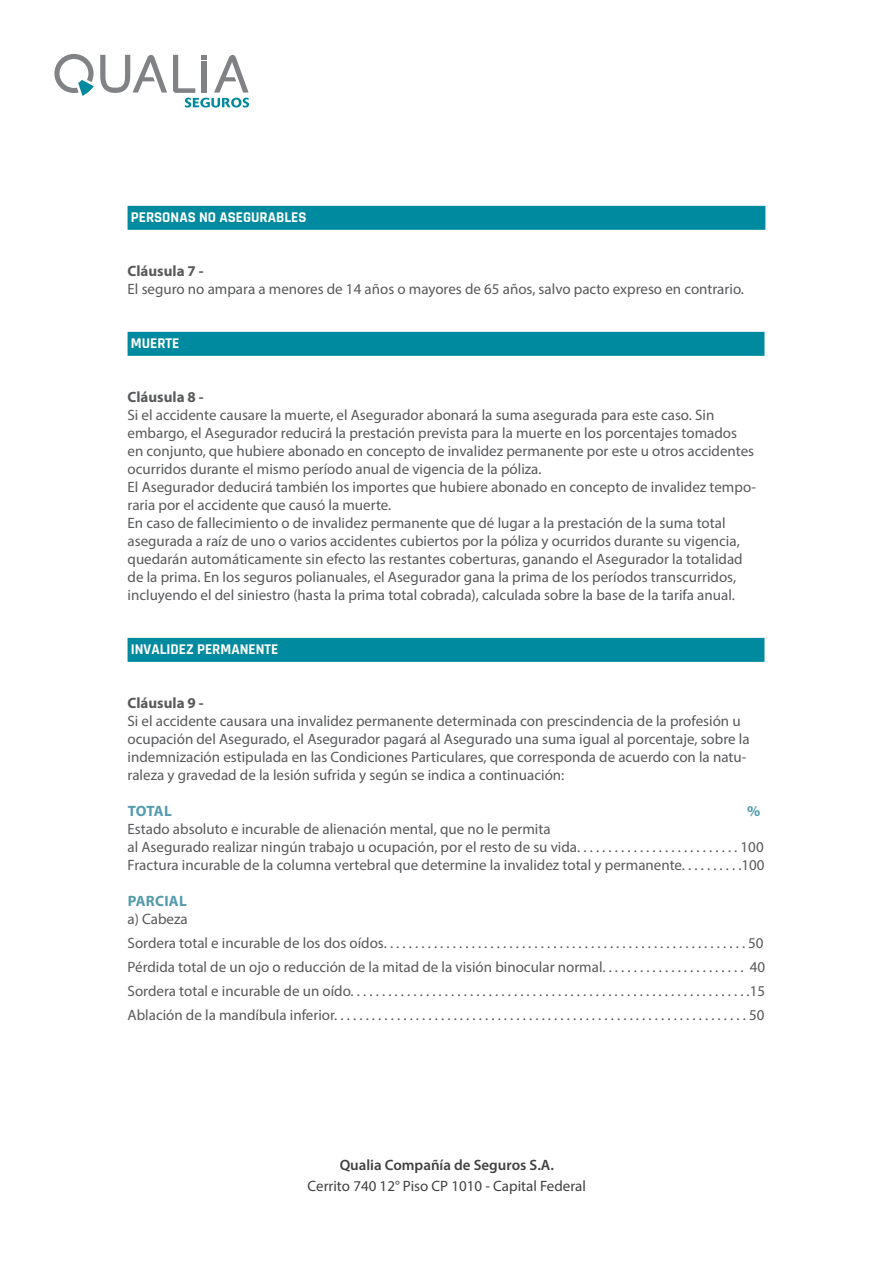
<style>
.page{position:relative;width:893px;height:1263px;background:#fff}
.page>*{position:absolute;margin:0;border:0;box-sizing:border-box;transform-origin:0 0}
.t1{font:15px/18px "Myriad Pro";color:#58595b}
.t2{font:700 15px "Rajdhani";color:#fff}
.t3{font:15px "Myriad Pro";color:#414042}
.t4{font:700 15px "Myriad Pro";color:#58595b}
.t5{font:600 15px "Myriad Pro";color:#414042}
.t6{font:700 15px "Myriad Pro";letter-spacing:.02em;color:#549bad}
</style>
<div class="page">
<svg style="left:100px;top:55px;width:67px;height:38px"></svg>
<svg style="left:173px;top:55px;width:76px;height:53px"></svg>
<svg style="left:54px;top:54px;width:40px;height:42px"></svg>
<div style="left:128px;top:206px;width:637px;height:24px;background:#008a9f"></div>
<div style="left:128px;top:332px;width:636px;height:24px;background:#008a9f"></div>
<div style="left:128px;top:638px;width:636px;height:24px;background:#008a9f"></div>
<p class="t2" style="left:131px;top:208px;width:177px">PERSONAS NO ASEGURABLES</p>
<p class="t4" style="left:128px;top:263px;width:78px">Cláusula 7 -</p>
<p class="t1" style="left:128px;top:280px;width:618px">El seguro no ampara a menores de 14 años o mayores de 65 años, salvo pacto expreso en contrario.</p>
<p class="t2" style="left:131px;top:334px;width:50px">MUERTE</p>
<p class="t4" style="left:128px;top:389px;width:78px">Cláusula 8 -</p>
<p class="t1" style="left:128px;top:406px;width:630px">Si el accidente causare la muerte, el Asegurador abonará la suma asegurada para este caso. Sin embargo, el Asegurador reducirá la prestación prevista para la muerte en los porcentajes tomados en conjunto, que hubiere abonado en concepto de invalidez permanente por este u otros accidentes ocurridos durante el mismo período anual de vigencia de la póliza.<br>El Asegurador deducirá también los importes que hubiere abonado en concepto de invalidez tempo&shy;raria por el accidente que causó la muerte.<br>En caso de fallecimiento o de invalidez permanente que dé lugar a la prestación de la suma total asegurada a raíz de uno o varios accidentes cubiertos por la póliza y ocurridos durante su vigencia, quedarán automáticamente sin efecto las restantes coberturas, ganando el Asegurador la totalidad de la prima. En los seguros polianuales, el Asegurador gana la prima de los períodos transcurridos, incluyendo el del siniestro (hasta la prima total cobrada), calculada sobre la base de la tarifa anual.</p>
<p class="t2" style="left:131px;top:640px;width:149px">INVALIDEZ PERMANENTE</p>
<p class="t4" style="left:128px;top:695px;width:78px">Cláusula 9 -</p>
<p class="t1" style="left:128px;top:712px;width:623px">Si el accidente causara una invalidez permanente determinada con prescindencia de la profesión u ocupación del Asegurado, el Asegurador pagará al Asegurado una suma igual al porcentaje, sobre la indemnización estipulada en las Condiciones Particulares, que corresponda de acuerdo con la natu&shy;raleza y gravedad de la lesión sufrida y según se indica a continuación:</p>
<p class="t6" style="left:128px;top:803px;width:45px">TOTAL</p>
<p class="t6" style="left:747px;top:803px;width:15px">%</p>
<p class="t1" style="left:128px;top:820px;width:639px">Estado absoluto e incurable de alienación mental, que no le permita<br>al Asegurado realizar ningún trabajo u ocupación, por el resto de su vida. . . . . . . . . . . . . . . . . . . . . . . . . . 100<br>Fractura incurable de la columna vertebral que determine la invalidez total y permanente. . . . . . . . . .100</p>
<p class="t6" style="left:128px;top:893px;width:60px">PARCIAL</p>
<p class="t1" style="left:128px;top:907px;width:639px;line-height:24px">a) Cabeza<br>Sordera total e incurable de los dos oídos. . . . . . . . . . . . . . . . . . . . . . . . . . . . . . . . . . . . . . . . . . . . . . . . . . . . . . . . . . 50<br>Pérdida total de un ojo o reducción de la mitad de la visión binocular normal. . . . . . . . . . . . . . . . . . . . . . . 40<br>Sordera total e incurable de un oído. . . . . . . . . . . . . . . . . . . . . . . . . . . . . . . . . . . . . . . . . . . . . . . . . . . . . . . . . . . . . . . .15<br>Ablación de la mandíbula inferior. . . . . . . . . . . . . . . . . . . . . . . . . . . . . . . . . . . . . . . . . . . . . . . . . . . . . . . . . . . . . . . . . . 50</p>
<p class="t5" style="left:340px;top:1157px;width:216px">Qualia Compañía de Seguros S.A.</p>
<p class="t3" style="left:308px;top:1177px;width:280px">Cerrito 740 12° Piso CP 1010 - Capital Federal</p>
</div>
